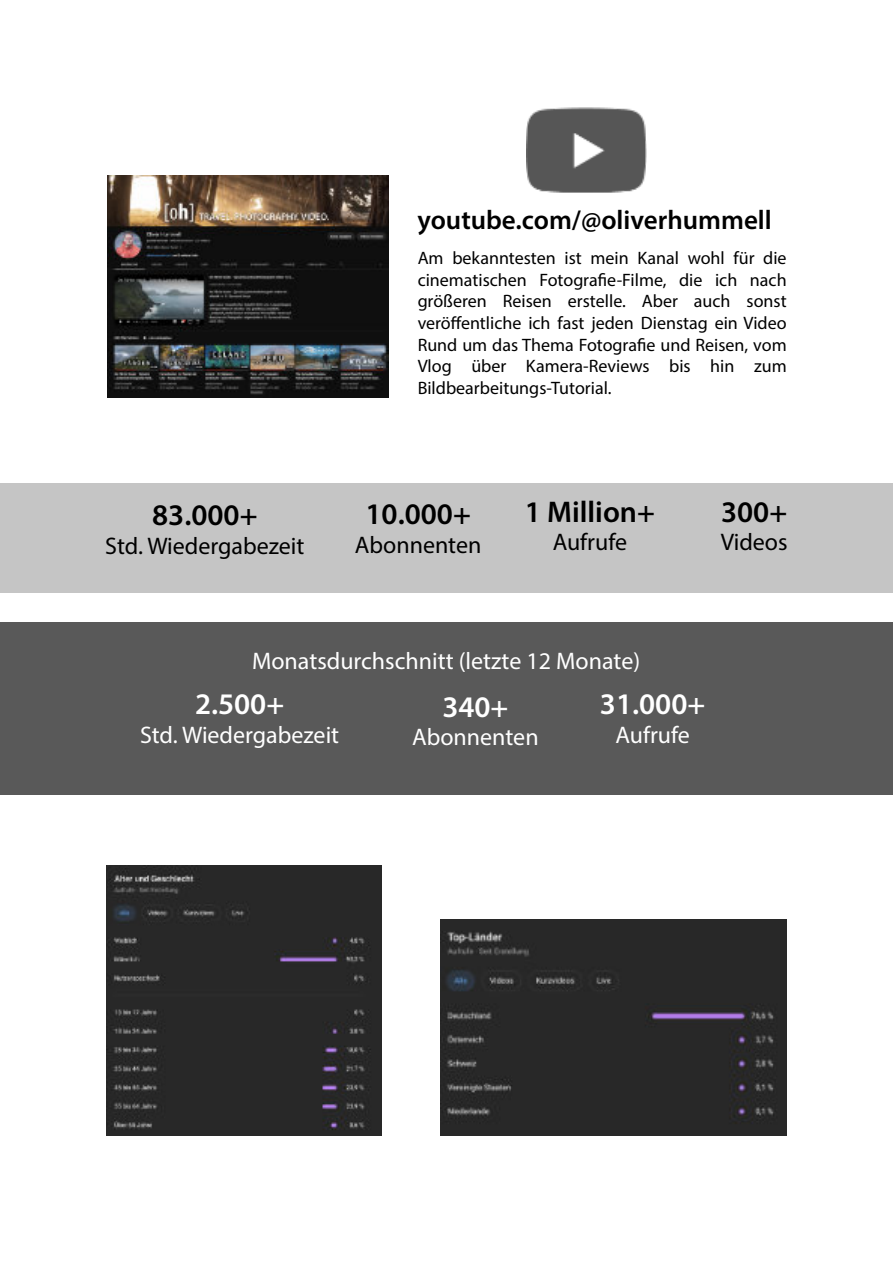
<style>
.page{position:relative;width:893px;height:1263px;background:#fff}
.page>*{position:absolute;margin:0;border:0;box-sizing:border-box;transform-origin:0 0}
.t1{font:600 30px "Myriad Pro";color:#000}
.t2{font:600 30px "Myriad Pro";color:#fff}
.t3{font:600 27px "Myriad Pro";color:#000}
.t4{font:24px "Myriad Pro";color:#fff}
.t5{font:24px "Myriad Pro";color:#000}
.t6{font:18px "Myriad Pro";color:#000}
</style>
<div class="page">
<div style="left:0;top:483px;width:893px;height:109px;background:#c5c5c5"></div>
<div style="left:0;top:622px;width:893px;height:172px;background:#595959"></div>
<img style="left:527px;top:107px;width:119px;height:86px">
<img style="left:441px;top:920px;width:346px;height:215px">
<img style="left:106px;top:866px;width:276px;height:269px">
<img style="left:107px;top:175px;width:282px;height:223px">
<p class="t1" style="left:152px;top:503px;width:107px">83.000+</p>
<p class="t5" style="left:105px;top:536px;width:201px">Std. Wiedergabezeit</p>
<p class="t3" style="left:418px;top:208px;width:356px">youtube.com/@oliverhummell</p>
<p class="t6" style="left:418px;top:251px;width:370px">Am bekanntesten ist mein Kanal wohl für die</p>
<p class="t6" style="left:418px;top:272px;width:370px">cinematischen Fotografie-Filme, die ich nach</p>
<p class="t6" style="left:418px;top:294px;width:370px">größeren Reisen erstelle. Aber auch sonst</p>
<p class="t6" style="left:418px;top:316px;width:370px">veröffentliche ich fast jeden Dienstag ein Video</p>
<p class="t6" style="left:418px;top:337px;width:370px">Rund um das Thema Fotografie und Reisen, vom</p>
<p class="t6" style="left:418px;top:359px;width:370px">Vlog über Kamera-Reviews bis hin zum</p>
<p class="t6" style="left:418px;top:380px;width:195px">Bildbearbeitungs-Tutorial.</p>
<p class="t1" style="left:366px;top:501px;width:107px">10.000+</p>
<p class="t5" style="left:355px;top:535px;width:128px">Abonnenten</p>
<p class="t1" style="left:525px;top:499px;width:132px">1 Million+</p>
<p class="t5" style="left:553px;top:532px;width:76px">Aufrufe</p>
<p class="t1" style="left:721px;top:499px;width:68px">300+</p>
<p class="t5" style="left:721px;top:532px;width:68px">Videos</p>
<p class="t4" style="left:252px;top:651px;width:390px">Monatsdurchschnitt (letzte 12 Monate)</p>
<p class="t2" style="left:195px;top:692px;width:91px">2.500+</p>
<p class="t4" style="left:140px;top:725px;width:201px">Std. Wiedergabezeit</p>
<p class="t2" style="left:442px;top:694px;width:68px">340+</p>
<p class="t4" style="left:412px;top:727px;width:128px">Abonnenten</p>
<p class="t2" style="left:600px;top:692px;width:107px">31.000+</p>
<p class="t4" style="left:615px;top:725px;width:76px">Aufrufe</p>
</div>
